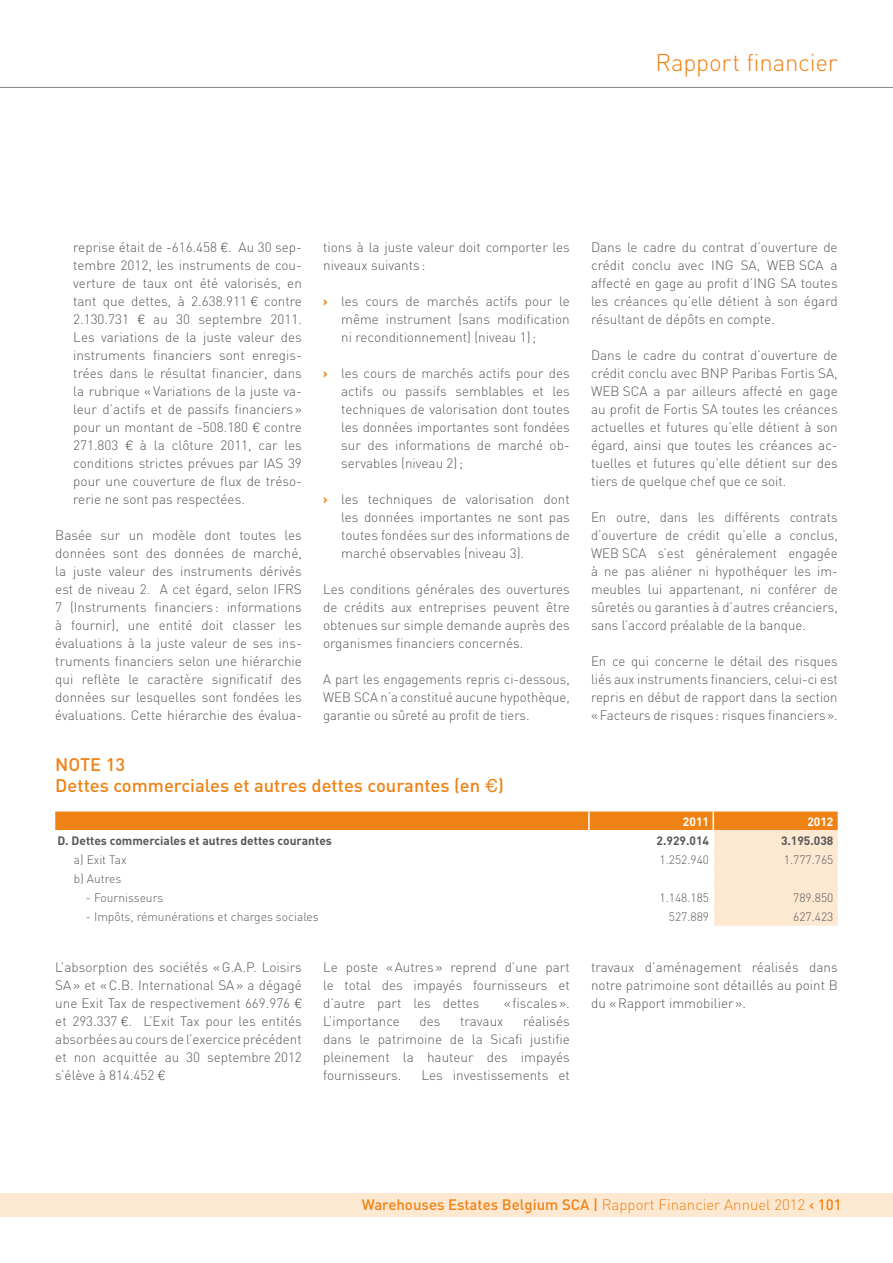
<style>
.page{position:relative;width:893px;height:1263px;background:#fff}
.page>*{position:absolute;margin:0;border:0;box-sizing:border-box;transform-origin:0 0}
.t1{font:300 24px "DIN";letter-spacing:-.005em;color:#ef8214}
.t2{font:500 18px/21px "DIN";color:#ef8214}
.t3{font:500 15px "DIN";color:#ef8214}
.t4{font:300 13.5px/18px "DIN";color:#58585a;text-align:justify}
.t5{font:300 12px "DIN";color:#58585a}
.t6{font:700 12px "DIN";color:#58585a}
.t7{font:700 12px "DIN";color:#fff}
.s1{font-family:"Helvetica"}
.s2{font-weight:700;color:#ef8214}
.s3{font-family:"Helvetica";font-weight:400}
.s4{font-weight:300}
</style>
<div class="page">
<svg style="left:55px;top:811px;width:783px;height:115px"></svg>
<hr style="left:588px;top:906px;width:2px;height:20px;background:#fff">
<hr style="left:712px;top:906px;width:2px;height:20px;background:#fff">
<hr style="left:0;top:87px;width:893px;height:1px;background:#87888a">
<div style="left:0;top:1193px;width:893px;height:23px;background:#fde8d2"></div>
<h1 class="t1" style="left:655px;top:48px;width:184px">Rapport financier</h1>
<p class="t4" style="left:73px;top:238px;width:230px">reprise était de -616.458 <span class="s1">€</span>. Au 30 sep&shy;tembre 2012, les instruments de cou&shy;verture de taux ont été valorisés, en tant que dettes, à 2.638.911 <span class="s1">€</span> contre 2.130.731 <span class="s1">€</span> au 30 septembre 2011.<br>Les variations de la juste valeur des instruments financiers sont enregis&shy;trées dans le résultat financier, dans la rubrique «Variations de la juste va&shy;leur d’actifs et de passifs financiers» pour un montant de -508.180 <span class="s1">€</span> contre 271.803 <span class="s1">€</span> à la clôture 2011, car les conditions strictes prévues par IAS 39 pour une couverture de flux de tréso&shy;rerie ne sont pas respectées.</p>
<p class="t4" style="left:55px;top:526px;width:248px">Basée sur un modèle dont toutes les données sont des données de marché, la juste valeur des instruments dérivés est de niveau 2. A cet égard, selon IFRS 7 (Instruments financiers : informations à fournir), une entité doit classer les évaluations à la juste valeur de ses ins&shy;truments financiers selon une hiérarchie qui reflète le caractère significatif des données sur lesquelles sont fondées les évaluations. Cette hiérarchie des évalua-</p>
<p class="t4" style="left:323px;top:238px;width:248px">tions à la juste valeur doit comporter les niveaux suivants :</p>
<p class="t4" style="left:341px;top:292px;width:230px;text-indent:-18px"><span class="s2">›</span> les cours de marchés actifs pour le même instrument (sans modification ni reconditionnement) (niveau 1);</p>
<p class="t4" style="left:341px;top:364px;width:230px;text-indent:-18px"><span class="s2">›</span> les cours de marchés actifs pour des actifs ou passifs semblables et les techniques de valorisation dont toutes les données importantes sont fondées sur des informations de marché ob&shy;servables (niveau 2);</p>
<p class="t4" style="left:341px;top:490px;width:230px;text-indent:-18px"><span class="s2">›</span> les techniques de valorisation dont les données importantes ne sont pas toutes fondées sur des informations de marché observables (niveau 3).</p>
<p class="t4" style="left:323px;top:580px;width:248px">Les conditions générales des ouvertures de crédits aux entreprises peuvent être obtenues sur simple demande auprès des organismes financiers concernés.</p>
<p class="t4" style="left:323px;top:670px;width:248px">A part les engagements repris ci-dessous, WEB SCA n’a constitué aucune hypothèque, garantie ou sûreté au profit de tiers.</p>
<h2 class="t2" style="left:55px;top:753px;width:450px">NOTE 13<br>Dettes commerciales et autres dettes courantes (en <span class="s3">€</span>)</h2>
<p class="t4" style="left:591px;top:238px;width:248px">Dans le cadre du contrat d’ouverture de crédit conclu avec IN G SA, WEB SCA a affecté en gage au profit d’IN G SA toutes les créances qu’elle détient à son égard résultant de dépôts en compte.</p>
<p class="t4" style="left:591px;top:346px;width:248px">Dans le cadre du contrat d’ouverture de crédit conclu avec BN P Paribas Fortis SA, WEB SCA a par ailleurs affecté en gage au profit de Fortis SA toutes les créances actuelles et futures qu’elle détient à son égard, ainsi que toutes les créances ac&shy;tuelles et futures qu’elle détient sur des tiers de quelque chef que ce soit.</p>
<p class="t4" style="left:591px;top:508px;width:248px">En outre, dans les différents contrats d’ouverture de crédit qu’elle a conclus, WEB SCA s’est généralement engagée à ne pas aliéner ni hypothéquer les im&shy;meubles lui appartenant, ni conférer de sûretés ou garanties à d’autres créanciers, sans l’accord préalable de la banque.</p>
<p class="t4" style="left:591px;top:652px;width:248px">En ce qui concerne le détail des risques liés aux instruments financiers, celui-ci est repris en début de rapport dans la section «Facteurs de risques : risques financiers».</p>
<p class="t7" style="left:683px;top:813px;width:28px">2011</p>
<p class="t7" style="left:807px;top:813px;width:28px">2012</p>
<p class="t6" style="left:57px;top:832px;width:276px">D. Dettes commerciales et autres dettes courantes</p>
<p class="t6" style="left:657px;top:832px;width:54px">2.929.014</p>
<p class="t6" style="left:781px;top:832px;width:54px">3.195.038</p>
<p class="t5" style="left:74px;top:852px;width:54px">a) Exit Tax</p>
<p class="t5" style="left:659px;top:852px;width:51px">1.252.940</p>
<p class="t5" style="left:784px;top:852px;width:51px">1.777.765</p>
<p class="t5" style="left:74px;top:871px;width:49px">b) Autres</p>
<p class="t5" style="left:86px;top:890px;width:79px">- Fournisseurs</p>
<p class="t5" style="left:659px;top:890px;width:51px">1.148.185</p>
<p class="t5" style="left:793px;top:890px;width:42px">789.850</p>
<p class="t5" style="left:86px;top:909px;width:234px">- Impôts, rémunérations et charges sociales</p>
<p class="t5" style="left:669px;top:909px;width:42px">527.889</p>
<p class="t5" style="left:793px;top:909px;width:42px">627.423</p>
<p class="t4" style="left:55px;top:958px;width:248px">L’absorption des sociétés «G.A.P. Loisirs SA» et «C.B. International SA» a dégagé une Exit Tax de respectivement 669.976 <span class="s1">€ </span>et 293.337 <span class="s1">€</span>. L’Exit Tax pour les entités absorbées au cours de l’exercice précédent et non acquittée au 30 septembre 2012 s’élève à 814.452 <span class="s1">€</span></p>
<p class="t4" style="left:323px;top:958px;width:248px">Le poste «Autres» reprend d’une part le total des impayés fournisseurs et d’autre part les dettes</p>
<p class="t4" style="left:591px;top:958px;width:248px">travaux d’aménagement réalisés dans notre patrimoine sont détaillés au point B du «Rapport immobilier».</p>
<p class="t4" style="left:504px;top:994px;width:68px">«fiscales».</p>
<p class="t4" style="left:323px;top:1012px;width:248px;text-indent:200px">réalisés dans le patrimoine de la Sicafi justifie pleinement la hauteur des impayés fournisseurs.</p>
<p class="t4" style="left:323px;top:1012px;width:78px">L’importance</p>
<p class="t4" style="left:419px;top:1012px;width:23px">des</p>
<p class="t4" style="left:460px;top:1012px;width:45px">travaux</p>
<p class="t4" style="left:421px;top:1066px;width:150px">Les investissements et</p>
<p class="t3" style="left:362px;top:1195px;width:482px">Warehouses Estates Belgium SCA | <span class="s4">Rapport Financier Annuel 2012</span> ‹ 101</p>
</div>
